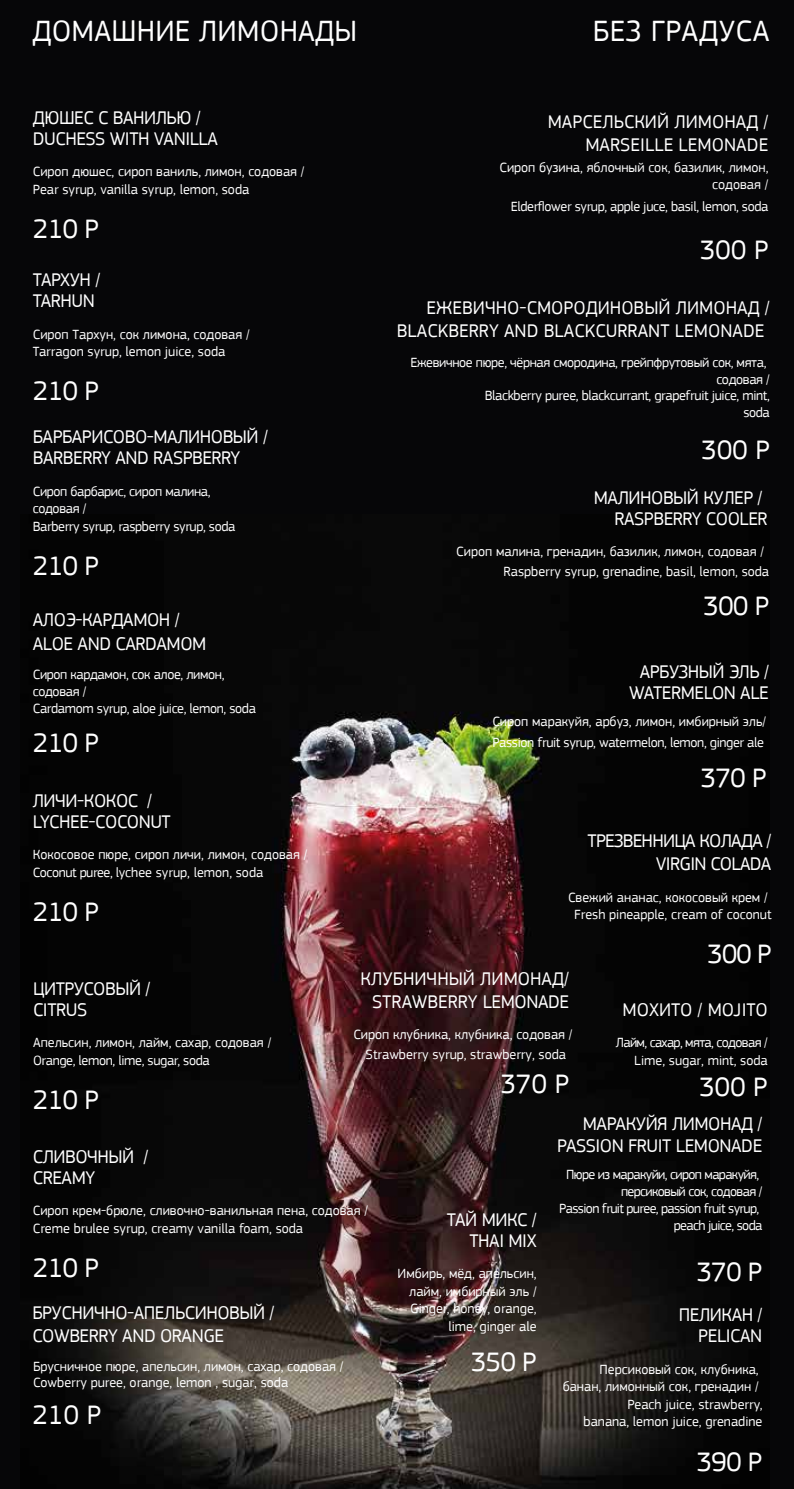
<style>
.page{position:relative;width:794px;height:1489px;background:#fff}
.page>*{position:absolute;margin:0;border:0;box-sizing:border-box;transform-origin:0 0}
.t1{font:30.8px "PF Square Sans Pro";letter-spacing:.005em;color:#fff}
.t2{font:30.8px "PF Square Sans Pro";letter-spacing:.025em;color:#fff}
.t3{font:28px "PF Square Sans Pro";letter-spacing:-.025em;color:#fff}
.t4{font:19.25px/21px "PF Square Sans Pro";letter-spacing:-.025em;color:#fff}
.t5{font:19.25px/22.8px "PF Square Sans Pro";color:#fff;text-align:right}
.t6{font:14px/17.5px "PF Square Sans Pro";color:#fff}
.t7{font:14px/16.8px "PF Square Sans Pro";letter-spacing:-.025em;color:#fff}
.t8{font:14px/16.8px "PF Square Sans Pro";letter-spacing:-.045em;color:#fff;text-align:right}
</style>
<div class="page">
<div style="left:0;top:0;width:794px;height:1488px;background:#060608"></div>
<img style="left:74px;top:711px;width:609px;height:777px">
<svg style="left:396px;top:1362px;width:40px;height:16px"></svg>
<h1 class="t1" style="left:32px;top:18px;width:326px">ДОМАШНИЕ ЛИМОНАДЫ</h1>
<h3 class="t4" style="left:33px;top:108px;width:187px">ДЮШЕС С ВАНИЛЬЮ /<br>DUCHESS WITH VANILLA</h3>
<p class="t6" style="left:33px;top:164px;width:273px">Cироп дюшес, сироп ваниль, лимон, содовая /<br>Pear syrup, vanilla syrup, lemon, soda</p>
<h2 class="t3" style="left:33px;top:217px;width:67px">210 Р</h2>
<h3 class="t4" style="left:33px;top:271px;width:69px">ТАРХУН /<br>TARHUN</h3>
<p class="t6" style="left:33px;top:326px;width:218px">Сироп Тархун, сок лимона, содовая /<br>Tarragon syrup, lemon juice, soda</p>
<h2 class="t3" style="left:33px;top:379px;width:67px">210 Р</h2>
<h3 class="t4" style="left:33px;top:428px;width:237px">БАРБАРИСОВО-МАЛИНОВЫЙ /<br>BARBERRY AND RASPBERRY</h3>
<p class="t7" style="left:33px;top:483px;width:204px;line-height:17.5px">Сироп барбарис, сироп малина, содовая /<br>Barberry syrup, raspberry syrup, soda</p>
<h2 class="t3" style="left:33px;top:554px;width:67px">210 Р</h2>
<h3 class="t4" style="left:33px;top:610px;width:175px;line-height:23.1px">АЛОЭ-КАРДАМОН /<br>ALOE AND CARDAMOM</h3>
<p class="t7" style="left:33px;top:667px;width:225px">Сироп кардамон, сок алое, лимон, содовая /<br>Cardamom syrup, aloe juice, lemon, soda</p>
<h2 class="t3" style="left:33px;top:731px;width:67px">210 Р</h2>
<h3 class="t4" style="left:33px;top:791px;width:140px">ЛИЧИ-КОКОС /<br>LYCHEE-COCONUT</h3>
<p class="t6" style="left:33px;top:847px;width:276px">Кокосовое пюре, cироп личи, лимон, содовая /<br>Coconut puree, lychee syrup, lemon, soda</p>
<h2 class="t3" style="left:33px;top:900px;width:67px">210 Р</h2>
<h1 class="t2" style="left:592px;top:18px;width:179px">БЕЗ ГРАДУСА</h1>
<h3 class="t5" style="left:547px;top:112px;width:222px">МАРСЕЛЬСКИЙ ЛИМОНАД /<br>MARSEILLE LEMONADE</h3>
<p class="t6" style="left:499px;top:160px;width:270px;line-height:16.8px;text-align:right">Сироп бузина, яблочный сок, базилик, лимон, содовая /</p>
<p class="t7" style="left:511px;top:199px;width:259px">Elderflower syrup, apple juce, basil, lemon, soda</p>
<h2 class="t3" style="left:699px;top:238px;width:70px">300 Р</h2>
<h3 class="t5" style="left:397px;top:297px;width:374px">ЕЖЕВИЧНО-СМОРОДИНОВЫЙ ЛИМОНАД /<br>BLACKBERRY AND BLACKCURRANT LEMONADE</h3>
<p class="t7" style="left:410px;top:355px;width:361px;text-align:right">Ежевичное пюре, чёрная смородина, грейпфрутовый сок, мята, содовая /<br>Blackberry puree, blackcurrant, grapefruit juice, mint,<br>soda</p>
<h2 class="t3" style="left:701px;top:438px;width:70px">300 Р</h2>
<h3 class="t4" style="left:594px;top:488px;width:175px;text-align:right">МАЛИНОВЫЙ КУЛЕР /<br>RASPBERRY COOLER</h3>
<p class="t6" style="left:503px;top:543px;width:267px;line-height:19.2px;text-indent:-47px">Сироп малина, гренадин, базилик, лимон, содовая /<br>Raspberry syrup, grenadine, basil, lemon, soda</p>
<h2 class="t3" style="left:703px;top:593px;width:67px">300 Р</h2>
<h3 class="t4" style="left:629px;top:662px;width:141px;text-align:center">АРБУЗНЫЙ ЭЛЬ /<br>WATERMELON ALE</h3>
<p class="t7" style="left:492px;top:712px;width:275px;line-height:20.7px">Сироп маракуйя, арбуз, лимон, имбирный эль/<br>Passion fruit syrup, watermelon, lemon, ginger ale</p>
<h2 class="t3" style="left:700px;top:766px;width:67px">370 Р</h2>
<h3 class="t4" style="left:587px;top:831px;width:185px;line-height:22.8px;text-align:right">ТРЕЗВЕННИЦА КОЛАДА /<br>VIRGIN COLADA</h3>
<p class="t6" style="left:568px;top:889px;width:205px;text-align:center">Свежий ананас, кокосовый крем /<br>Fresh pineapple, cream of coconut</p>
<h2 class="t3" style="left:707px;top:942px;width:66px">300 Р</h2>
<h3 class="t5" style="left:360px;top:968px;width:210px">КЛУБНИЧНЫЙ ЛИМОНАД/<br>STRAWBERRY LEMONADE</h3>
<p class="t6" style="left:353px;top:1025px;width:220px;line-height:19.6px;text-align:center">Сироп клубника, клубника, содовая /<br>Strawberry syrup, strawberry, soda</p>
<h2 class="t3" style="left:500px;top:1071px;width:70px">370 Р</h2>
<h3 class="t4" style="left:557px;top:1113px;width:207px;line-height:22.8px;text-align:right">МАРАКУЙЯ ЛИМОНАД /<br>PASSION FRUIT LEMONADE</h3>
<h3 class="t4" style="left:33px;top:979px;width:119px">ЦИТРУСОВЫЙ /<br>CITRUS</h3>
<p class="t6" style="left:33px;top:1034px;width:240px">Апельсин, лимон, лайм, сахар, содовая /<br>Orange, lemon, lime, sugar, soda</p>
<h2 class="t3" style="left:33px;top:1087px;width:67px">210 Р</h2>
<h3 class="t5" style="left:622px;top:999px;width:147px">МОХИТО / MOJITO</h3>
<p class="t8" style="left:616px;top:1034px;width:153px;line-height:17.7px">Лайм, сахар, мята, содовая /<br>Lime, sugar, mint, soda</p>
<h2 class="t3" style="left:699px;top:1075px;width:70px">300 Р</h2>
<h3 class="t4" style="left:33px;top:1147px;width:117px">СЛИВОЧНЫЙ /<br>CREAMY</h3>
<p class="t6" style="left:33px;top:1202px;width:337px">Сироп крем-брюле, сливочно-ванильная пена, содовая /<br>Creme brulee syrup, creamy vanilla foam, soda</p>
<h2 class="t3" style="left:33px;top:1255px;width:67px">210 Р</h2>
<p class="t8" style="left:559px;top:1167px;width:205px">Пюре из маракуйи, сироп маракуйя, персиковый сок, содовая /<br>Passion fruit puree, passion fruit syrup, peach juice, soda</p>
<h3 class="t4" style="left:447px;top:1210px;width:91px;text-align:right">ТАЙ МИКС /<br>THAI MIX</h3>
<p class="t6" style="left:397px;top:1265px;width:140px;text-align:right">Имбирь, мёд, апельсин, лайм, имбирный эль /<br>Ginger, honey, orange, lime, ginger ale</p>
<h2 class="t3" style="left:471px;top:1350px;width:67px">350 Р</h2>
<h2 class="t3" style="left:696px;top:1259px;width:67px">370 Р</h2>
<h3 class="t4" style="left:32px;top:1302px;width:243px;line-height:23.1px">БРУСНИЧНО-АПЕЛЬСИНОВЫЙ /<br>COWBERRY AND ORANGE</h3>
<p class="t6" style="left:33px;top:1358px;width:312px;line-height:16.8px">Брусничное пюре, апельсин, лимон, сахар, содовая /<br>Cowberry puree, orange, lemon , sugar, soda</p>
<h3 class="t4" style="left:679px;top:1305px;width:85px;text-align:right">ПЕЛИКАН /<br>PELICAN</h3>
<p class="t6" style="left:563px;top:1361px;width:201px;text-align:right">Персиковый сок, клубника, банан, лимонный сок, гренадин /<br>Peach juice, strawberry,<br>banana, lemon juice, grenadine</p>
<h2 class="t3" style="left:696px;top:1449px;width:67px">390 Р</h2>
<h2 class="t3" style="left:32px;top:1402px;width:70px">210 Р</h2>
</div>
